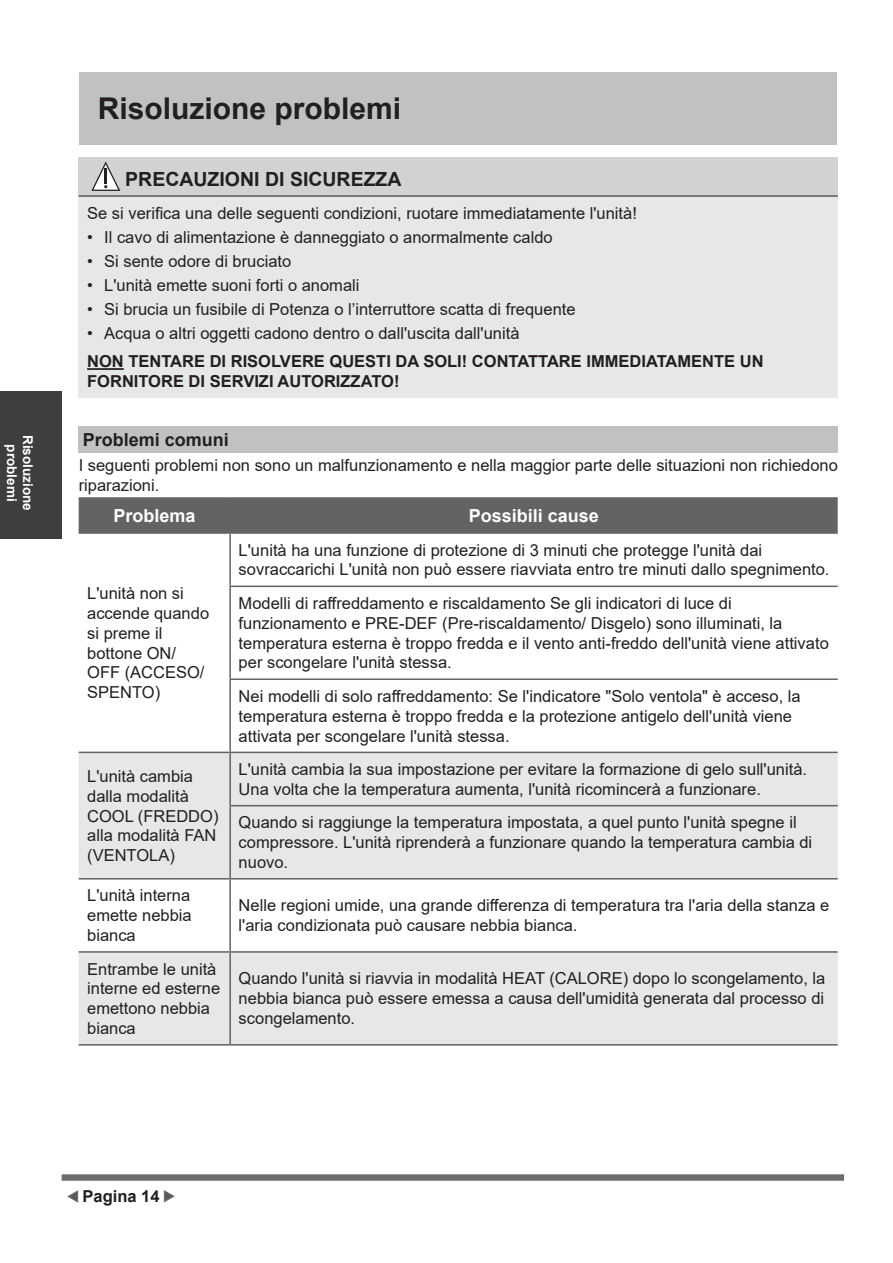
<style>
.page{position:relative;width:893px;height:1263px;background:#fff}
.page>*{position:absolute;margin:0;border:0;box-sizing:border-box;transform-origin:0 0}
.t1{font:700 30px "Arial";color:#231f20}
.基本{font:700 19.5px "Arial";color:#231f20}
.基本-2{font:700 18px "Arial";color:#fff}
.t2{font:700 18px "Arial";color:#231f20}
.基本-3{font:16.5px/19.8px "Arial";color:#231f20}
._10{font:700 16.5px/19.8px "Arial";color:#231f20}
.body{font:16.5px "Arial";color:#231f20}
.t3{font:700 13.5px/16.2px "Arial";color:#fff;text-align:center}
</style>
<div class="page">
<div style="left:62px;top:1174px;width:782px;height:7px;background:#6c6d70"></div>
<svg style="left:68px;top:1190px;width:10px;height:13px"></svg>
<svg style="left:164px;top:1190px;width:10px;height:12px"></svg>
<div style="left:0;top:391px;width:62px;height:148px;background:#3e3e3f"></div>
<div style="left:79px;top:72px;width:758px;height:72px;background:#bfc1c3"></div>
<div style="left:79px;top:157px;width:759px;height:39px;background:#d1d2d4"></div>
<div style="left:79px;top:196px;width:759px;height:202px;background:#e6e7e9"></div>
<hr style="left:79px;top:195px;width:759px;height:2px;background:#57585a">
<svg style="left:91px;top:161px;width:29px;height:30px"></svg>
<hr style="left:87px;top:368px;width:37px;height:2px;background:#231f20">
<div style="left:79px;top:426px;width:759px;height:26px;background:#bfc1c3"></div>
<div style="left:79px;top:499px;width:759px;height:33px;background:#636366"></div>
<svg style="left:79px;top:753px;width:759px;height:291px;fill:#e6e7e9"></svg>
<hr style="left:79px;top:497px;width:151px;height:2px;background:#636366">
<hr style="left:230px;top:497px;width:608px;height:2px;background:#636366">
<hr style="left:229px;top:499px;width:2px;height:33px;background:#636366">
<hr style="left:79px;top:532px;width:151px;height:2px;background:#636366">
<hr style="left:230px;top:532px;width:608px;height:2px;background:#636366">
<hr style="left:229px;top:534px;width:2px;height:52px;background:#636366">
<hr style="left:229px;top:587px;width:2px;height:91px;background:#636366">
<hr style="left:229px;top:680px;width:2px;height:72px;background:#636366">
<hr style="left:79px;top:752px;width:151px;height:1px;background:#636366">
<hr style="left:229px;top:586px;width:609px;height:1px;background:#636366">
<hr style="left:229px;top:678px;width:609px;height:2px;background:#636366">
<hr style="left:230px;top:752px;width:608px;height:1px;background:#636366">
<hr style="left:229px;top:753px;width:2px;height:52px;background:#636366">
<hr style="left:229px;top:805px;width:609px;height:1px;background:#636366">
<hr style="left:229px;top:806px;width:2px;height:72px;background:#636366">
<hr style="left:79px;top:878px;width:151px;height:1px;background:#636366">
<hr style="left:230px;top:878px;width:608px;height:1px;background:#636366">
<hr style="left:229px;top:879px;width:2px;height:72px;background:#636366">
<hr style="left:79px;top:951px;width:151px;height:2px;background:#636366">
<hr style="left:230px;top:951px;width:608px;height:2px;background:#636366">
<hr style="left:229px;top:953px;width:2px;height:91px;background:#636366">
<hr style="left:79px;top:1044px;width:151px;height:1px;background:#636366">
<hr style="left:230px;top:1044px;width:608px;height:1px;background:#636366">
<p class="t3" style="left:36px;top:435px;width:77px;rotate:90deg">Risoluzione problemi</p>
<p class="t1" style="left:98px;top:88px;width:305px">Risoluzione problemi</p>
<p class="基本" style="left:125px;top:166px;width:278px">PRECAUZIONI DI SICUREZZA</p>
<p class="body" style="left:87px;top:202px;width:551px">Se si verifica una delle seguenti condizioni, ruotare immediatamente l'unità!</p>
<p class="基本-3" style="left:87px;top:227px;width:467px">• Il cavo di alimentazione è danneggiato o anormalmente caldo</p>
<p class="基本-3" style="left:87px;top:251px;width:206px">• Si sente odore di bruciato</p>
<p class="基本-3" style="left:87px;top:275px;width:274px">• L'unità emette suoni forti o anomali</p>
<p class="基本-3" style="left:87px;top:299px;width:490px">• Si brucia un fusibile di Potenza o l’interruttore scatta di frequente</p>
<p class="基本-3" style="left:87px;top:323px;width:434px">• Acqua o altri oggetti cadono dentro o dall'uscita dall'unità</p>
<p class="_10" style="left:87px;top:352px;width:678px">NON TENTARE DI RISOLVERE QUESTI DA SOLI! CONTATTARE IMMEDIATAMENTE UN<br>FORNITORE DI SERVIZI AUTORIZZATO!</p>
<p class="t2" style="left:83px;top:427px;width:148px">Problemi comuni</p>
<p class="基本-3" style="left:79px;top:455px;width:761px">I seguenti problemi non sono un malfunzionamento e nella maggior parte delle situazioni non richiedono riparazioni.</p>
<p class="基本-2" style="left:113px;top:504px;width:84px">Problema</p>
<p class="基本-2" style="left:469px;top:504px;width:132px">Possibili cause</p>
<p class="基本-3" style="left:87px;top:583px;width:124px">L'unità non si accende quando si preme il bottone ON/<br>OFF (ACCESO/<br>SPENTO)</p>
<p class="基本-3" style="left:239px;top:540px;width:592px">L'unità ha una funzione di protezione di 3 minuti che protegge l'unità dai sovraccarichi L'unità non può essere riavviata entro tre minuti dallo spegnimento.</p>
<p class="基本-3" style="left:239px;top:593px;width:592px">Modelli di raffreddamento e riscaldamento Se gli indicatori di luce di funzionamento e PRE-DEF (Pre-riscaldamento/ Disgelo) sono illuminati, la temperatura esterna è troppo fredda e il vento anti-freddo dell'unità viene attivato per scongelare l'unità stessa.</p>
<p class="基本-3" style="left:239px;top:686px;width:563px">Nei modelli di solo raffreddamento: Se l'indicatore "Solo ventola" è acceso, la temperatura esterna è troppo fredda e la protezione antigelo dell'unità viene attivata per scongelare l'unità stessa.</p>
<p class="基本-3" style="left:87px;top:766px;width:133px">L'unità cambia dalla modalità<br>COOL (FREDDO) alla modalità FAN (VENTOLA)</p>
<p class="基本-3" style="left:239px;top:759px;width:570px">L'unità cambia la sua impostazione per evitare la formazione di gelo sull'unità.<br>Una volta che la temperatura aumenta, l'unità ricomincerà a funzionare.</p>
<p class="基本-3" style="left:239px;top:812px;width:575px">Quando si raggiunge la temperatura impostata, a quel punto l'unità spegne il compressore. L'unità riprenderà a funzionare quando la temperatura cambia di nuovo.</p>
<p class="基本-3" style="left:87px;top:886px;width:106px;text-align:justify">L'unità interna emette nebbia bianca</p>
<p class="基本-3" style="left:239px;top:895px;width:592px">Nelle regioni umide, una grande differenza di temperatura tra l'aria della stanza e l'aria condizionata può causare nebbia bianca.</p>
<p class="基本-3" style="left:87px;top:959px;width:134px">Entrambe le unità interne ed esterne emettono nebbia bianca</p>
<p class="基本-3" style="left:239px;top:969px;width:588px;text-align:justify">Quando l'unità si riavvia in modalità HEAT (CALORE) dopo lo scongelamento, la nebbia bianca può essere emessa a causa dell'umidità generata dal processo di scongelamento.</p>
<p class="_10" style="left:82px;top:1187px;width:79px">Pagina 14</p>
</div>
